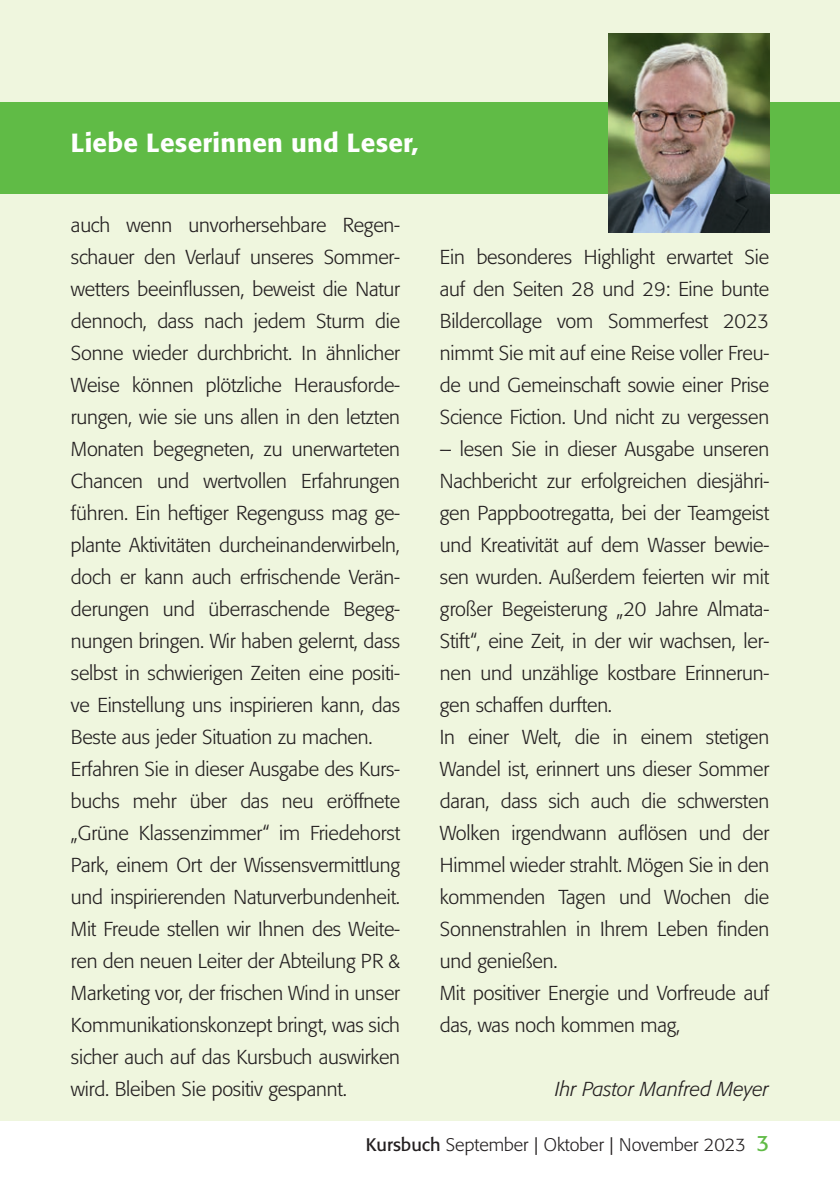
<style>
.page{position:relative;width:840px;height:1191px;background:#fff}
.page>*{position:absolute;margin:0;border:0;box-sizing:border-box;transform-origin:0 0}
.t1{font:500 26px "Formata";letter-spacing:.01em;color:#fff}
.t2{font:300 20px/32px "Formata";letter-spacing:-.01em;color:#231f20}
.t3{font:italic 300 20px "Formata";color:#231f20}
.t4{font:300 18px "Formata";color:#231f20}
.s1{font-weight:400}
.s2{font-weight:400;font-size:22px;color:#60bb46}
</style>
<div class="page">
<div style="left:0;top:0;width:839px;height:1120px;background:#eff6de"></div>
<div style="left:0;top:102px;width:839px;height:91px;background:#60bb46"></div>
<img style="left:608px;top:33px;width:160px;height:199px">
<h1 class="t1" style="left:71px;top:127px;width:348px">Liebe Leserinnen und Leser,</h1>
<p class="t2" style="left:71px;top:209px;width:330px">auch wenn unvorhersehbare Regen&shy;schauer den Verlauf unseres Sommer&shy;wetters beeinflussen, beweist die Natur dennoch, dass nach jedem Sturm die Sonne wieder durchbricht. In ähnlicher Weise können plötzliche Herausforde&shy;rungen, wie sie uns allen in den letzten Monaten begegneten, zu unerwarteten Chancen und wertvollen Erfahrungen führen. Ein heftiger Regenguss mag ge&shy;plante Aktivitäten durcheinanderwirbeln, doch er kann auch erfrischende Verän&shy;derungen und überraschende Begeg&shy;nungen bringen. Wir haben gelernt, dass selbst in schwierigen Zeiten eine positi&shy;ve Einstellung uns inspirieren kann, das Beste aus jeder Situation zu machen.<br>Erfahren Sie in dieser Ausgabe des Kurs&shy;buchs mehr über das neu eröffnete „Grüne Klassenzimmer“ im Friedehorst Park, einem Ort der Wissensvermittlung und inspirierenden Naturverbundenheit.<br>Mit Freude stellen wir Ihnen des Weite&shy;ren den neuen Leiter der Abteilung PR &amp; Marketing vor, der frischen Wind in unser Kommunikationskonzept bringt, was sich sicher auch auf das Kursbuch auswirken wird. Bleiben Sie positiv gespannt.</p>
<p class="t2" style="left:439px;top:241px;width:330px;text-align:justify">Ein besonderes Highlight erwartet Sie auf den Seiten 28 und 29: Eine bunte Bildercollage vom Sommerfest 2023 nimmt Sie mit auf eine Reise voller Freu&shy;de und Gemeinschaft sowie einer Prise Science Fiction. Und nicht zu vergessen</p>
<p class="t2" style="left:439px;top:433px;width:331px">– lesen Sie in dieser Ausgabe unseren Nachbericht zur erfolgreichen diesjähri&shy;gen Pappbootregatta, bei der Teamgeist und Kreativität auf dem Wasser bewie&shy;sen wurden. Außerdem feierten wir mit großer Begeisterung „20 Jahre Almata-Stift“, eine Zeit, in der wir wachsen, ler&shy;nen und unzählige kostbare Erinnerun&shy;gen schaffen durften.<br>In einer Welt, die in einem stetigen Wandel ist, erinnert uns dieser Sommer daran, dass sich auch die schwersten Wolken irgendwann auflösen und der Himmel wieder strahlt. Mögen Sie in den kommenden Tagen und Wochen die Sonnenstrahlen in Ihrem Leben finden und genießen.<br>Mit positiver Energie und Vorfreude auf das, was noch kommen mag,</p>
<p class="t3" style="left:554px;top:1077px;width:215px">Ihr Pastor Manfred Meyer</p>
<p class="t4" style="left:366px;top:1134px;width:404px"><span class="s1">Kursbuch</span> September | Oktober | November 2023 <span class="s2">3</span></p>
</div>
